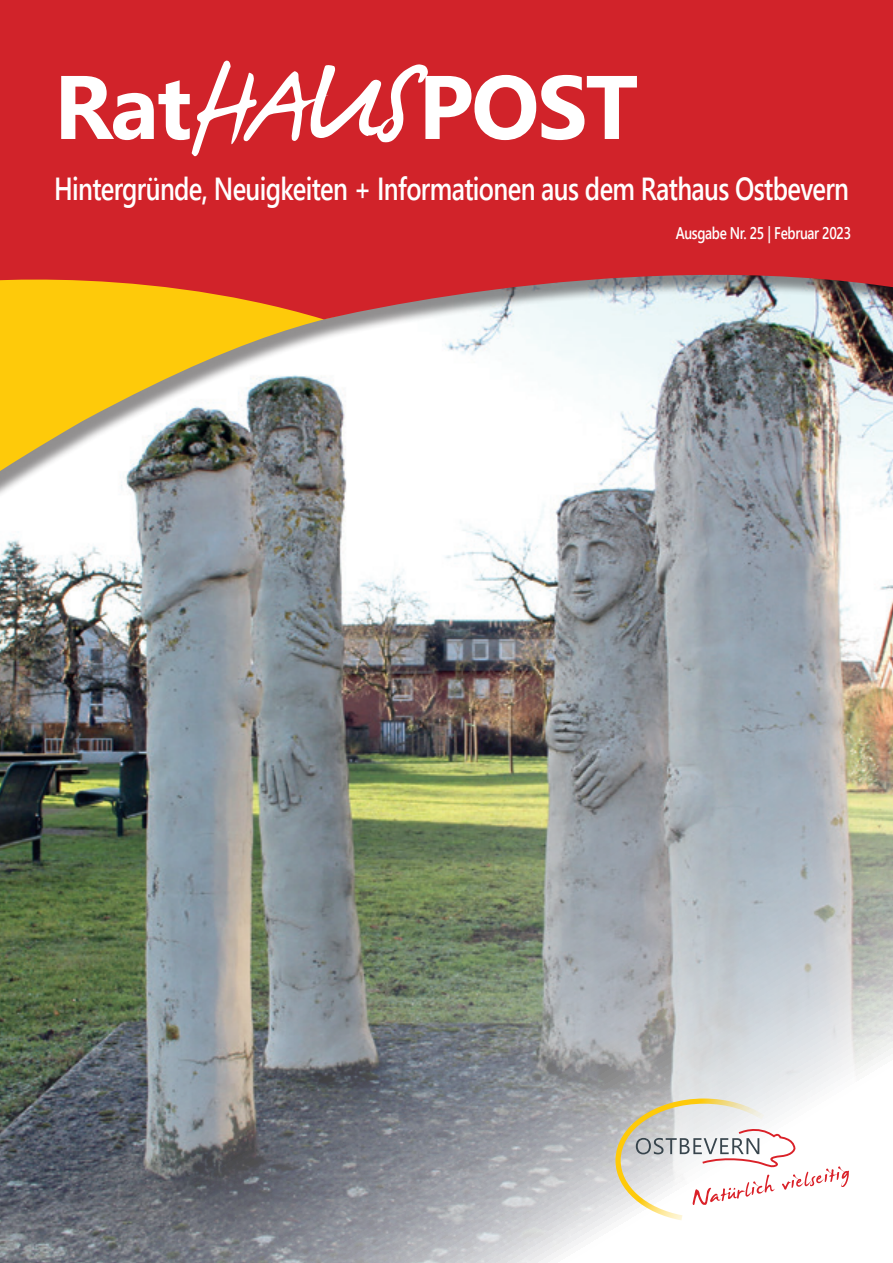
<style>
.page{position:relative;width:893px;height:1263px;background:#fff}
.page>*{position:absolute;margin:0;border:0;box-sizing:border-box;transform-origin:0 0}
.t1{font:700 90px "Segoe UI";letter-spacing:-.025em;color:#fff}
.t2{font:600 31.8px "Segoe UI";letter-spacing:-.025em;color:#fff;scale:.8 1}
.t3{font:600 16.8px "Segoe UI";letter-spacing:-.025em;color:#fff;scale:.8 1}
.s1{font-family:"James Fajardo";font-weight:400;font-size:150px}
</style>
<div class="page">
<img style="left:0;top:532px;width:893px;height:731px">
<svg style="left:615px;top:1098px;width:234px;height:123px"></svg>
<div style="left:0;top:0;width:893px;height:532px;background:#231f20;opacity:.5"></div>
<svg style="left:0;top:319px;width:437px;height:240px"></svg>
<svg style="left:0;top:0;width:893px;height:319px;background:#d03232"></svg>
<p class="t1" style="left:54px;top:22px;width:586px">Rat<span class="s1">HAUS</span>POST</p>
<p class="t2" style="left:54px;top:159px;width:995px">Hintergründe, Neuigkeiten + Informationen aus dem Rathaus Ostbevern</p>
<p class="t3" style="left:676px;top:217px;width:221px">Ausgabe Nr. 25 | Februar 2023</p>
</div>
